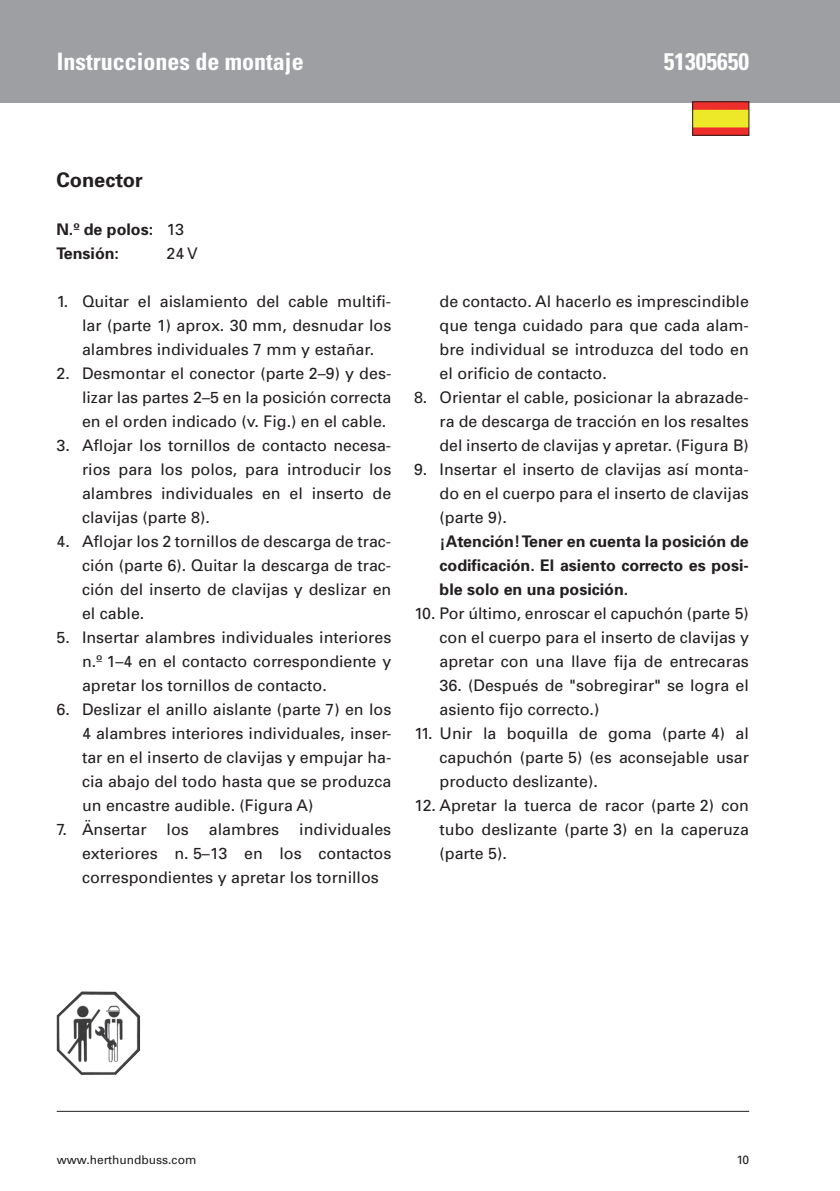
<style>
.page{position:relative;width:840px;height:1191px;background:#fff}
.page>*{position:absolute;margin:0;border:0;box-sizing:border-box;transform-origin:0 0}
.t1{font:700 condensed 24px "Univers";color:#fff}
.t2{font:700 20px "Univers";color:#231f20}
.t3{font:16px/24px "Univers";color:#231f20;text-align:justify}
.t4{font:700 16px/24px "Univers";color:#231f20}
.t5{font:12px "Univers";color:#231f20}
.s1{font-weight:400}
</style>
<div class="page">
<div style="left:0;top:0;width:839px;height:102px;background:#9d9fa2"></div>
<hr style="left:57px;top:1111px;width:691px;height:1px;background:#231f20">
<img style="left:694px;top:103px;width:52px;height:30px">
<div style="left:692px;top:101px;width:56px;height:34px;border:1px solid #231f20"></div>
<img style="left:57px;top:991px;width:83px;height:83px">
<h1 class="t1" style="left:57px;top:47px;width:248px">Instrucciones de montaje</h1>
<h1 class="t1" style="left:663px;top:47px;width:87px">51305650</h1>
<p class="t2" style="left:56px;top:167px;width:88px">Conector</p>
<p class="t4" style="left:56px;top:216px;width:129px">N.º de polos: <span class="s1">13<br></span>Tensión:</p>
<p class="t3" style="left:166px;top:241px;width:33px">24 V</p>
<p class="t3" style="left:82px;top:289px;width:310px;text-indent:-26px">1. Quitar el aislamiento del cable multifi&shy;lar (parte 1) aprox. 30 mm, desnudar los alambres individuales 7 mm y estañar.</p>
<p class="t3" style="left:82px;top:361px;width:310px;text-indent:-26px">2. Desmontar el conector (parte 2–9) y des&shy;lizar las partes 2–5 en la posición correcta en el orden indicado (v. Fig.) en el cable.</p>
<p class="t3" style="left:82px;top:433px;width:310px;text-indent:-26px">3. Aflojar los tornillos de contacto necesa&shy;rios para los polos, para introducir los alambres individuales en el inserto de clavijas (parte 8).</p>
<p class="t3" style="left:82px;top:529px;width:311px;text-indent:-26px">4. Aflojar los 2 tornillos de descarga de trac&shy;ción (parte 6). Quitar la descarga de trac&shy;ción del inserto de clavijas y deslizar en el cable.</p>
<p class="t3" style="left:82px;top:625px;width:310px;text-indent:-26px">5. Insertar alambres individuales interiores n.º 1–4 en el contacto correspondiente y apretar los tornillos de contacto.</p>
<p class="t3" style="left:82px;top:697px;width:311px;text-indent:-26px">6. Deslizar el anillo aislante (parte 7) en los 4 alambres interiores individuales, inser&shy;tar en el inserto de clavijas y empujar ha&shy;cia abajo del todo hasta que se produzca un encastre audible. (Figura A)</p>
<p class="t3" style="left:56px;top:817px;width:91px">7. Änsertar</p>
<p class="t3" style="left:166px;top:817px;width:24px">los</p>
<p class="t3" style="left:209px;top:817px;width:72px">alambres</p>
<p class="t3" style="left:82px;top:817px;width:310px;text-indent:217px">individuales exteriores n. 5–13 en los contactos correspondientes y apretar los tornillos</p>
<p class="t3" style="left:439px;top:289px;width:311px">de contacto. Al hacerlo es imprescindible que tenga cuidado para que cada alam&shy;bre individual se introduzca del todo en el orificio de contacto.</p>
<p class="t3" style="left:439px;top:385px;width:311px;text-indent:-26px">8. Orientar el cable, posicionar la abrazade&shy;ra de descarga de tracción en los resaltes del inserto de clavijas y apretar. (Figura B)</p>
<p class="t3" style="left:439px;top:457px;width:311px;text-indent:-26px">9. Insertar el inserto de clavijas así monta&shy;do en el cuerpo para el inserto de clavijas (parte 9).</p>
<p class="t4" style="left:439px;top:528px;width:310px;text-align:justify">¡Atención! Tener en cuenta la posición de codificación. El asiento correcto es posi&shy;ble solo en una posición.</p>
<p class="t3" style="left:439px;top:601px;width:311px;text-indent:-26px">10. Por último, enroscar el capuchón (parte 5) con el cuerpo para el inserto de clavijas y apretar con una llave fija de entrecaras</p>
<p class="t3" style="left:439px;top:673px;width:310px">36. (Después de "sobregirar" se logra el asiento fijo correcto.)</p>
<p class="t3" style="left:439px;top:721px;width:310px;text-indent:-26px">11. Unir la boquilla de goma (parte 4) al capuchón (parte 5) (es aconsejable usar producto deslizante).</p>
<p class="t3" style="left:439px;top:793px;width:310px;text-indent:-26px">12. Apretar la tuerca de racor (parte 2) con tubo deslizante (parte 3) en la caperuza (parte 5).</p>
<p class="t5" style="left:57px;top:1152px;width:141px">www.herthundbuss.com</p>
<p class="t5" style="left:736px;top:1152px;width:14px">10</p>
</div>
